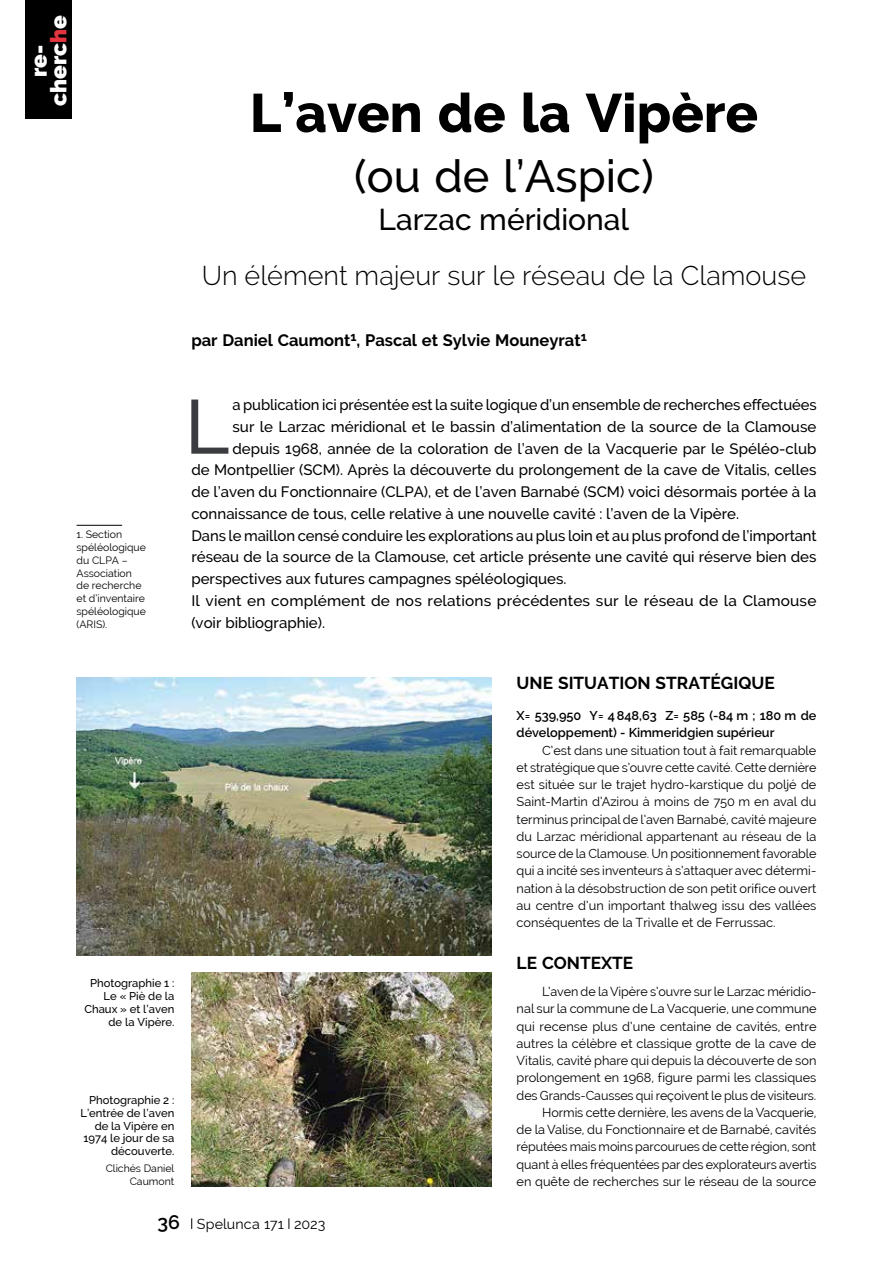
<style>
.page{position:relative;width:893px;height:1263px;background:#fff}
.page>*{position:absolute;margin:0;border:0;box-sizing:border-box;transform-origin:0 0}
.t1{font:500 76.2px "Raleway";color:#3b3c3f}
.t2{font:800 54px "Raleway";color:#000}
.t3{font:500 45px "Raleway";color:#000}
.t4{font:500 30px "Raleway";color:#000}
.t5{font:300 27px "Raleway";color:#000}
.t6{font:900 22.5px/19.5px "Raleway";letter-spacing:-.005em;color:#fff;text-align:center}
.t7{font:700 17.25px "Raleway";color:#000}
.t8{font:700 16.5px "Raleway";color:#000}
.t9{font:500 15px "Raleway";color:#000}
.t10{font:14.25px "Raleway";letter-spacing:.005em;color:#000}
.t11{font:12.75px/17.2px "Raleway";color:#000;text-align:justify}
.t12{font:600 12.75px/17.2px "Raleway";color:#000}
.t13{font:500 11.25px/12.8px "Raleway";color:#000;text-align:right}
.t14{font:10.5px/12.8px "Raleway";color:#000}
.s1{color:#e53440}
.s2{font-weight:600;font-size:19.5px}
</style>
<div class="page">
<div style="left:26px;top:0;width:46px;height:119px;background:#000"></div>
<hr style="left:77px;top:525px;width:45px;height:1px;background:#000">
<img style="left:77px;top:678px;width:414px;height:278px">
<img style="left:191px;top:972px;width:300px;height:214px">
<h3 class="t6" style="left:29px;top:106px;width:92px;rotate:-90deg">re&shy;cherc<span class="s1">h</span>e</h3>
<h2 class="t2" style="left:250px;top:82px;width:510px">L’aven de la Vipère</h2>
<h3 class="t3" style="left:354px;top:150px;width:301px">(ou de l’Aspic)</h3>
<h3 class="t4" style="left:379px;top:202px;width:252px">Larzac méridional</h3>
<h3 class="t5" style="left:202px;top:260px;width:606px">Un élément majeur sur le réseau de la Clamouse</h3>
<p class="t8" style="left:191px;top:331px;width:397px">par Daniel Caumont<sup>1</sup>, Pascal et Sylvie Mouneyrat<sup>1</sup></p>
<p class="t14" style="left:77px;top:528px;width:71px">1. Section spéléologique du CLPA –<br>Association de recherche et d’inventaire spéléologique (ARIS).</p>
<p class="t13" style="left:84px;top:977px;width:91px">Photographie 1 :<br>Le « Piè de la<br>Chaux » et l’aven de la Vipère.</p>
<p class="t13" style="left:80px;top:1094px;width:95px">Photographie 2 :<br>L’entrée de l’aven de la Vipère en<br>1974 le jour de sa découverte.</p>
<p class="t14" style="left:106px;top:1162px;width:70px;text-align:right">Clichés Daniel<br>Caumont</p>
<h1 class="t1" style="left:185px;top:383px;width:46px">L</h1>
<p class="t9" style="left:232px;top:396px;width:586px">a publication ici présentée est la suite logique d’un ensemble de recherches effectuées</p>
<p class="t9" style="left:232px;top:418px;width:585px">sur le Larzac méridional et le bassin d’alimentation de la source de la Clamouse</p>
<p class="t9" style="left:232px;top:440px;width:585px">depuis 1968, année de la coloration de l’aven de la Vacquerie par le Spéléo-club</p>
<p class="t9" style="left:191px;top:461px;width:627px">de Montpellier (SCM). Après la découverte du prolongement de la cave de Vitalis, celles</p>
<p class="t9" style="left:191px;top:483px;width:627px">de l’aven du Fonctionnaire (CLPA), et de l’aven Barnabé (SCM) voici désormais portée à la</p>
<p class="t9" style="left:191px;top:505px;width:549px">connaissance de tous, celle relative à une nouvelle cavité : l’aven de la Vipère.</p>
<p class="t9" style="left:191px;top:527px;width:627px">Dans le maillon censé conduire les explorations au plus loin et au plus profond de l’important</p>
<p class="t9" style="left:191px;top:548px;width:627px">réseau de la source de la Clamouse, cet article présente une cavité qui réserve bien des</p>
<p class="t9" style="left:191px;top:570px;width:377px">perspectives aux futures campagnes spéléologiques.</p>
<p class="t9" style="left:191px;top:592px;width:627px">Il vient en complément de nos relations précédentes sur le réseau de la Clamouse</p>
<p class="t9" style="left:191px;top:614px;width:135px">(voir bibliographie).</p>
<h3 class="t7" style="left:517px;top:673px;width:260px">UNE SITUATION STRATÉGIQUE</h3>
<p class="t12" style="left:517px;top:707px;width:301px">X= 539,950 Y= 4848,63 Z= 585 (-84 m ; 180 m de développement) - Kimmeridgien supérieur</p>
<p class="t11" style="left:517px;top:741px;width:301px;text-indent:26px">C’est dans une situation tout à fait remarquable et stratégique que s’ouvre cette cavité. Cette dernière est située sur le trajet hydro-karstique du poljé de Saint-Martin d’Azirou à moins de 750 m en aval du terminus principal de l’aven Barnabé, cavité majeure du Larzac méridional appartenant au réseau de la source de la Clamouse. Un positionnement favorable qui a incité ses inventeurs à s’attaquer avec détermi&shy;nation à la désobstruction de son petit orifice ouvert au centre d’un important thalweg issu des vallées conséquentes de la Trivalle et de Ferrussac.</p>
<h3 class="t7" style="left:517px;top:953px;width:118px">LE CONTEXTE</h3>
<p class="t11" style="left:517px;top:983px;width:301px;text-align:right">L’aven de la Vipère s’ouvre sur le Larzac méridio-<br>nal sur la commune de La Vacquerie, une commune qui recense plus d’une centaine de cavités, entre autres la célèbre et classique grotte de la cave de Vitalis, cavité phare qui depuis la découverte de son prolongement en 1968, figure parmi les classiques des Grands-Causses qui reçoivent le plus de visiteurs.<br>Hormis cette dernière, les avens de la Vacquerie,<br>de la Valise, du Fonctionnaire et de Barnabé, cavités réputées mais moins parcourues de cette région, sont quant à elles fréquentées par des explorateurs avertis en quête de recherches sur le réseau de la source</p>
<p class="t10" style="left:157px;top:1216px;width:170px"><span class="s2">36</span> Spelunca 171 2023</p>
</div>
